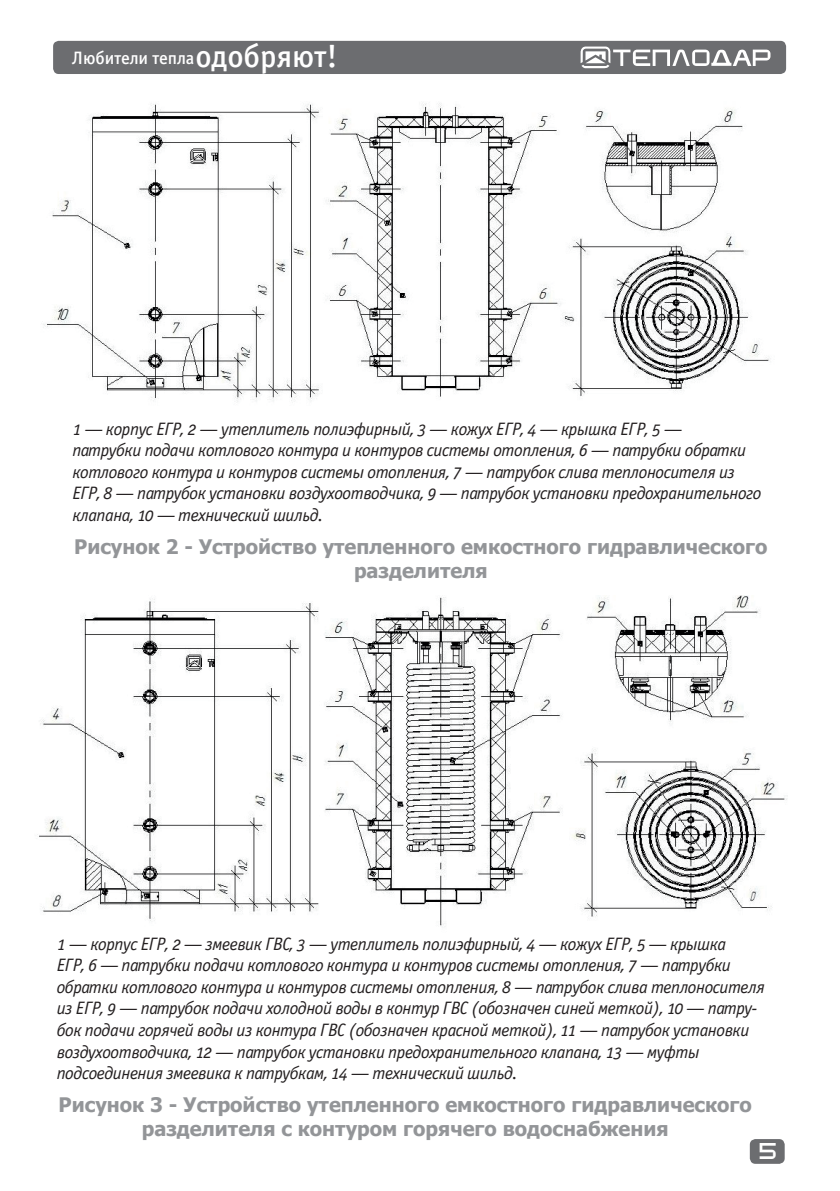
<style>
.page{position:relative;width:840px;height:1191px;background:#fff}
.page>*{position:absolute;margin:0;border:0;box-sizing:border-box;transform-origin:0 0}
.t1{font:700 20px/24px "Tahoma";color:#939598;text-align:center}
.t2{font:italic 18px/21.6px "Officina Sans Book OSC";letter-spacing:-.025em;color:#231f20}
.t3{font:18px "Officina Sans Medium C";letter-spacing:-.005em;color:#fff}
.t4{font:16px "teplodar";color:#fff}
.s1{font-size:32px}
</style>
<div class="page">
<div style="left:749px;top:1139px;width:35px;height:24px;background:#6c6d70;border-radius:6px"></div>
<div style="left:53px;top:41px;width:732px;height:33px;background:#6c6d70;border-radius:6px"></div>
<svg style="left:580px;top:46px;width:190px;height:22px"></svg>
<img style="left:43px;top:103px;width:728px;height:299px">
<img style="left:39px;top:595px;width:746px;height:331px">
<p class="t3" style="left:72px;top:48px;width:267px">Любители тепла<span class="s1">одобряют!</span></p>
<p class="t2" style="left:72px;top:418px;width:690px">1 — корпус ЕГР, 2 — утеплитель полиэфирный, 3 — кожух ЕГР, 4 — крышка ЕГР, 5 —<br>патрубки подачи котлового контура и контуров системы отопления, 6 — патрубки обратки котлового контура и контуров системы отопления, 7 — патрубок слива теплоносителя из ЕГР, 8 — патрубок установки воздухоотводчика, 9 — патрубок установки предохранительного клапана, 10 — технический шильд.</p>
<p class="t1" style="left:74px;top:533px;width:694px">Рисунок 2 - Устройство утепленного емкостного гидравлического разделителя</p>
<p class="t2" style="left:57px;top:933px;width:709px">1 — корпус ЕГР, 2 — змеевик ГВС, 3 — утеплитель полиэфирный, 4 — кожух ЕГР, 5 — крышка<br>ЕГР, 6 — патрубки подачи котлового контура и контуров системы отопления, 7 — патрубки обратки котлового контура и контуров системы отопления, 8 — патрубок слива теплоносителя из ЕГР, 9 — патрубок подачи холодной воды в контур ГВС (обозначен синей меткой), 10 — патру&shy;бок подачи горячей воды из контура ГВС (обозначен красной меткой), 11 — патрубок установки воздухоотводчика, 12 — патрубок установки предохранительного клапана, 13 — муфты подсоединения змеевика к патрубкам, 14 — технический шильд.</p>
<p class="t1" style="left:59px;top:1091px;width:694px">Рисунок 3 - Устройство утепленного емкостного гидравлического разделителя с контуром горячего водоснабжения</p>
<p class="t4" style="left:759px;top:1144px;width:18px">5</p>
</div>
